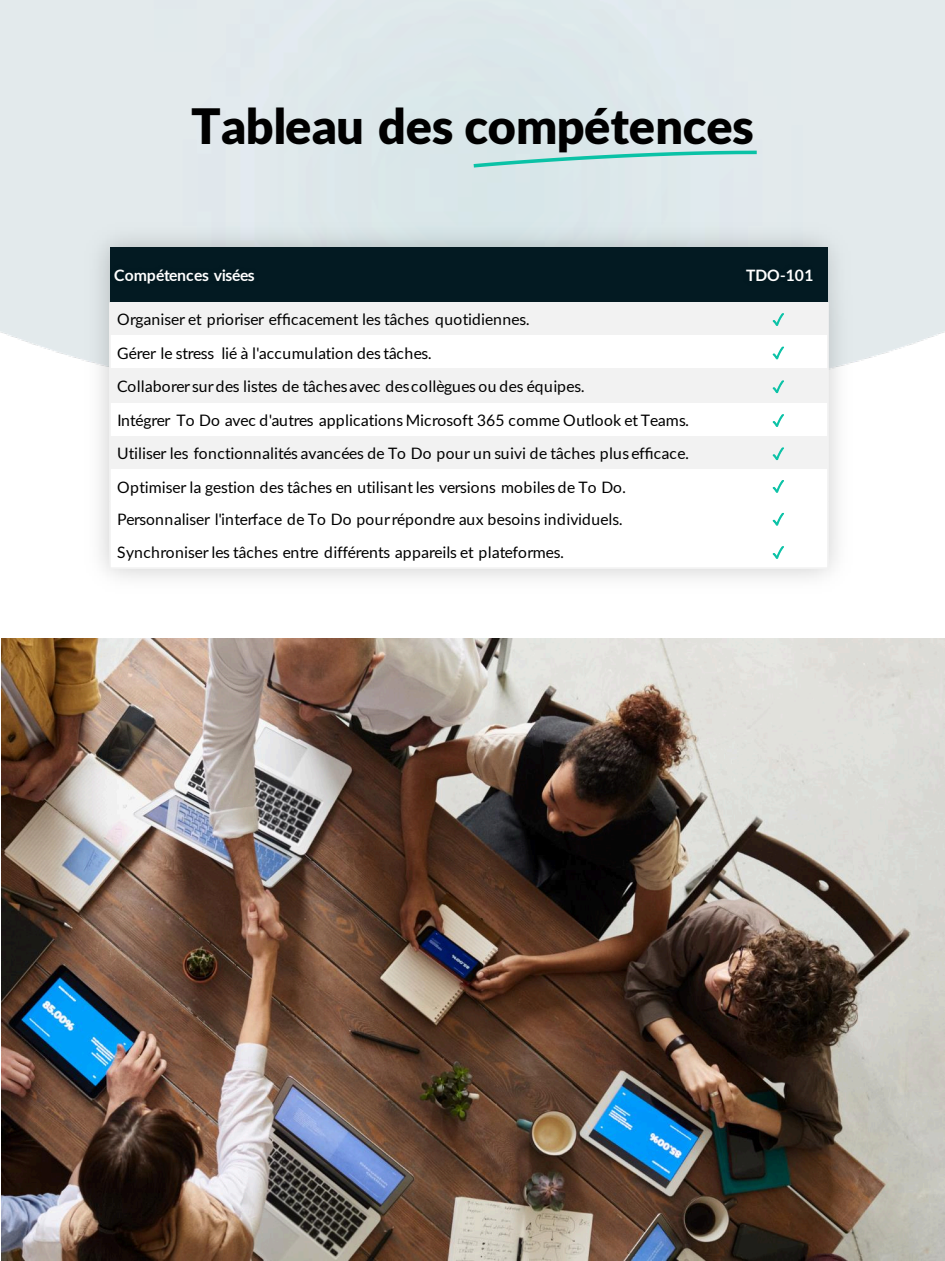
<style>
.page{position:relative;width:945px;height:1261px;background:#fff}
.page>*{position:absolute;margin:0;border:0;box-sizing:border-box;transform-origin:0 0}
.t1{font:900 48.65px "Lato";letter-spacing:-.005em;color:#000}
.t2{font:15.75px "Lato";letter-spacing:-.005em;color:#000}
.t3{font:700 15.75px "Lato";letter-spacing:-.01em;color:#fff}
</style>
<div class="page">
<img style="left:72px;top:210px;width:793px;height:368px">
<div style="left:110px;top:248px;width:619px;height:54px;background:#031a22"></div>
<div style="left:729px;top:248px;width:99px;height:54px;background:#031a22"></div>
<div style="left:110px;top:302px;width:619px;height:33px;background:#f2f2f2"></div>
<div style="left:729px;top:302px;width:99px;height:33px;background:#f2f2f2"></div>
<div style="left:110px;top:335px;width:619px;height:34px;background:#fff"></div>
<div style="left:729px;top:335px;width:99px;height:34px;background:#fff"></div>
<div style="left:110px;top:369px;width:619px;height:34px;background:#f2f2f2"></div>
<div style="left:729px;top:369px;width:99px;height:34px;background:#f2f2f2"></div>
<div style="left:110px;top:403px;width:619px;height:33px;background:#fff"></div>
<div style="left:729px;top:403px;width:99px;height:33px;background:#fff"></div>
<div style="left:110px;top:436px;width:619px;height:33px;background:#f2f2f2"></div>
<div style="left:729px;top:436px;width:99px;height:33px;background:#f2f2f2"></div>
<div style="left:110px;top:469px;width:619px;height:33px;background:#fff"></div>
<div style="left:729px;top:469px;width:99px;height:33px;background:#fff"></div>
<div style="left:110px;top:502px;width:619px;height:33px;background:#fff"></div>
<div style="left:729px;top:502px;width:99px;height:33px;background:#fff"></div>
<div style="left:110px;top:535px;width:619px;height:33px;background:#fff"></div>
<div style="left:729px;top:535px;width:99px;height:33px;background:#fff"></div>
<hr style="left:109px;top:302px;width:2px;height:200px;background:#f2f2f2">
<hr style="left:109px;top:502px;width:2px;height:67px;background:#f2f2f2">
<hr style="left:827px;top:302px;width:2px;height:200px;background:#f2f2f2">
<hr style="left:827px;top:502px;width:2px;height:67px;background:#f2f2f2">
<hr style="left:109px;top:567px;width:720px;height:2px;background:#f2f2f2">
<img style="left:109px;top:251px;width:1px;height:52px">
<img style="left:828px;top:251px;width:3px;height:53px">
<svg style="left:474px;top:151px;width:283px;height:17px;background:#b0e0dc"></svg>
<img style="left:1px;top:638px;width:944px;height:622px">
<h1 class="t1" style="left:192px;top:105px;width:564px">Tableau des compétences</h1>
<p class="t3" style="left:114px;top:269px;width:142px">Compétences visées</p>
<p class="t3" style="left:746px;top:269px;width:69px">TDO-101</p>
<p class="t2" style="left:117px;top:313px;width:414px">Organiser et prioriser efficacement les tâches quotidiennes.</p>
<p class="t2" style="left:117px;top:346px;width:316px">Gérer le stress lié à l'accumulation des tâches.</p>
<p class="t2" style="left:117px;top:379px;width:469px">Collaborer sur des listes de tâches avec des collègues ou des équipes.</p>
<p class="t2" style="left:117px;top:413px;width:573px">Intégrer To Do avec d'autres applications Microsoft 365 comme Outlook et Teams.</p>
<p class="t2" style="left:117px;top:447px;width:573px">Utiliser les fonctionnalités avancées de To Do pour un suivi de tâches plus efficace.</p>
<p class="t2" style="left:117px;top:480px;width:510px">Optimiser la gestion des tâches en utilisant les versions mobiles de To Do.</p>
<p class="t2" style="left:117px;top:512px;width:507px">Personnaliser l'interface de To Do pour répondre aux besoins individuels.</p>
<p class="t2" style="left:117px;top:545px;width:448px">Synchroniser les tâches entre différents appareils et plateformes.</p>
</div>
